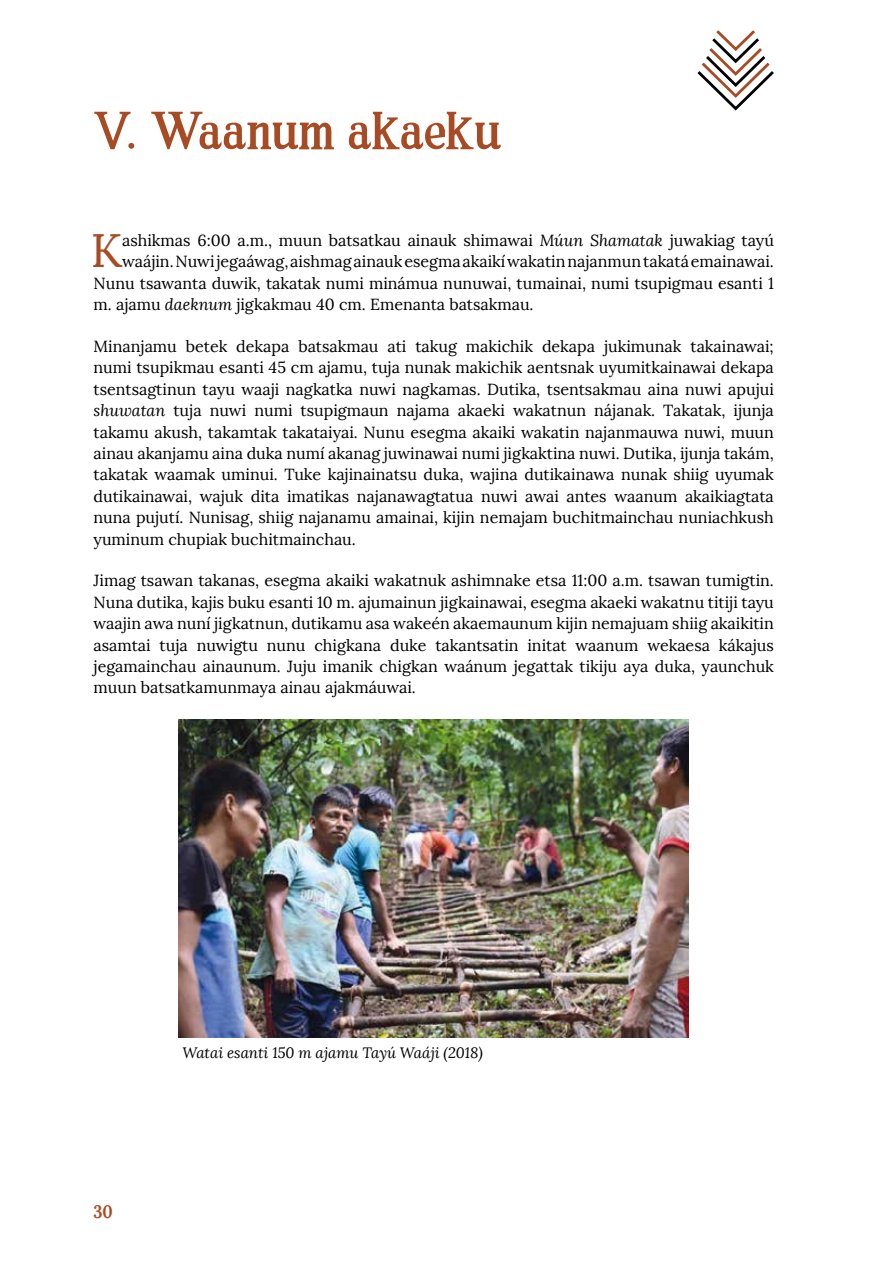
<style>
.page{position:relative;width:893px;height:1263px;background:#fff}
.page>*{position:absolute;margin:0;border:0;box-sizing:border-box;transform-origin:0 0}
.t1{font:700 54px "Amaznica Std";color:#a74b24}
.t2{font:46.65px "Lora";color:#a74b24}
.t3{font:700 18px "Lora";color:#a74b24;scale:.9 1}
.t4{font:16.05px/21.5px "Lora";color:#000;text-align:justify}
.t5{font:italic 15px "Lora";color:#000}
.s1{font-style:italic}
</style>
<div class="page">
<svg style="left:697px;top:30px;width:77px;height:81px"></svg>
<img style="left:179px;top:719px;width:510px;height:318px">
<h1 class="t1" style="left:94px;top:98px;width:409px">V. Waanum akaeku</h1>
<h2 class="t2" style="left:91px;top:222px;width:33px">K</h2>
<p class="t4" style="left:122px;top:230px;width:653px">ashikmas 6:00 a.m., muun batsatkau ainauk shimawai <span class="s1">Múun Shamatak</span> juwakiag tayú</p>
<p class="t4" style="left:122px;top:251px;width:653px">waájin. Nuwi jegaáwag, aishmag ainauk esegma akaikí wakatin najanmun takatá emainawai.</p>
<p class="t4" style="left:94px;top:273px;width:682px">Nunu tsawanta duwik, takatak numi minámua nunuwai, tumainai, numi tsupigmau esanti 1</p>
<p class="t4" style="left:94px;top:294px;width:441px">m. ajamu <span class="s1">daeknum</span> jigkakmau 40 cm. Emenanta batsakmau.</p>
<p class="t4" style="left:94px;top:335px;width:682px">Minanjamu betek dekapa batsakmau ati takug makichik dekapa jukimunak takainawai; numi tsupikmau esanti 45 cm ajamu, tuja nunak makichik aentsnak uyumitkainawai dekapa tsentsagtinun tayu waaji nagkatka nuwi nagkamas. Dutika, tsentsakmau aina nuwi apujui <span class="s1">shuwatan</span> tuja nuwi numi tsupigmaun najama akaeki wakatnun nájanak. Takatak, ijunja takamu akush, takamtak takataiyai. Nunu esegma akaiki wakatin najanmauwa nuwi, muun ainau akanjamu aina duka numí akanag juwinawai numi jigkaktina nuwi. Dutika, ijunja takám, takatak waamak uminui. Tuke kajinainatsu duka, wajina dutikainawa nunak shiig uyumak dutikainawai, wajuk dita imatikas najanawagtatua nuwi awai antes waanum akaikiagtata nuna pujutí. Nunisag, shiig najanamu amainai, kijin nemajam buchitmainchau nuniachkush yuminum chupiak buchitmainchau.</p>
<p class="t4" style="left:94px;top:570px;width:682px">Jimag tsawan takanas, esegma akaiki wakatnuk ashimnake etsa 11:00 a.m. tsawan tumigtin.<br>Nuna dutika, kajis buku esanti 10 m. ajumainun jigkainawai, esegma akaeki wakatnu titiji tayu waajin awa nuní jigkatnun, dutikamu asa wakeén akaemaunum kijin nemajuam shiig akaikitin asamtai tuja nuwigtu nunu chigkana duke takantsatin initat waanum wekaesa kákajus jegamainchau ainaunum. Juju imanik chigkan waánum jegattak tikiju aya duka, yaunchuk muun batsatkamunmaya ainau ajakmáuwai.</p>
<p class="t3" style="left:94px;top:1200px;width:23px">30</p>
<p class="t5" style="left:182px;top:1043px;width:302px">Watai esanti 150 m ajamu Tayú Waáji (2018)</p>
</div>
